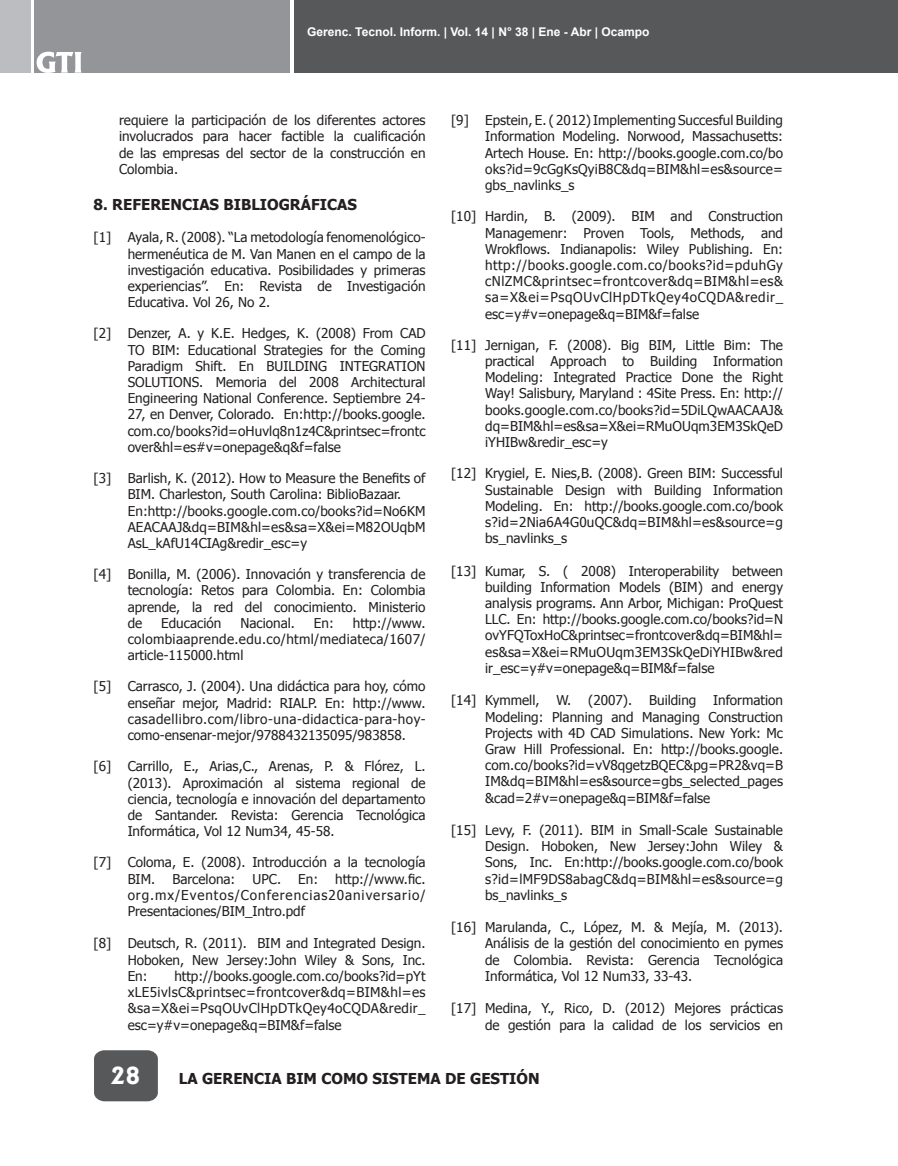
<style>
.page{position:relative;width:898px;height:1166px;background:#fff}
.page>*{position:absolute;margin:0;border:0;box-sizing:border-box;transform-origin:0 0}
.t1{font:800 22.5px "Albertus";color:#fff}
.t2{font:700 15px "Tahoma";color:#231f20}
.t3{font:13.5px/16.2px "Tahoma";color:#231f20;text-align:justify}
.t4{font:700 12px "Arial";color:#fff}
</style>
<div class="page">
<div style="left:890px;top:0;width:7px;height:73px;background:#57585a"></div>
<div style="left:293px;top:0;width:596px;height:73px;background:#57585a"></div>
<div style="left:34px;top:0;width:255px;height:73px;background:#939598"></div>
<div style="left:0;top:0;width:30px;height:73px;background:#bcbdc0"></div>
<div style="left:94px;top:1050px;width:64px;height:50px;background:#57585a"></div>
<svg style="left:37px;top:52px;width:44px;height:21px"></svg>
<p class="t4" style="left:307px;top:24px;width:344px">Gerenc. Tecnol. Inform. | Vol. 14 | N° 38 | Ene - Abr | Ocampo</p>
<p class="t3" style="left:119px;top:112px;width:308px">requiere la participación de los diferentes actores involucrados para hacer factible la cualificación de las empresas del sector de la construcción en Colombia.</p>
<p class="t2" style="left:94px;top:194px;width:265px">8. REFERENCIAS BIBLIOGRÁFICAS</p>
<p class="t3" style="left:128px;top:229px;width:299px;text-indent:-34px">[1] Ayala, R. (2008). “La metodología fenomenológico&shy;hermenéutica de M. Van Manen en el campo de la investigación educativa. Posibilidades y primeras experiencias”. En: Revista de Investigación Educativa. Vol 26, No 2.</p>
<p class="t3" style="left:128px;top:325px;width:299px;text-indent:-34px">[2] Denzer, A. y K.E. Hedges, K. (2008) From CAD TO BIM: Educational Strategies for the Coming Paradigm Shift. En BUILDING INTEGRATION SOLUTIONS. Memoria del 2008 Architectural Engineering National Conference. Septiembre 24- 27, en Denver, Colorado. En:http://books.google. com.co/books?id=oHuvlq8n1z4C&amp;printsec=frontc over&amp;hl=es#v=onepage&amp;q&amp;f=false</p>
<p class="t3" style="left:128px;top:469px;width:299px;text-align:left;text-indent:-34px">[3] Barlish, K. (2012). How to Measure the Benefits of BIM. Charleston, South Carolina: BiblioBazaar.<br>En:http://books.google.com.co/books?id=No6KM AEACAAJ&amp;dq=BIM&amp;hl=es&amp;sa=X&amp;ei=M82OUqbM AsL_kAfU14CIAg&amp;redir_esc=y</p>
<p class="t3" style="left:128px;top:565px;width:299px;text-indent:-34px">[4] Bonilla, M. (2006). Innovación y transferencia de tecnología: Retos para Colombia. En: Colombia aprende, la red del conocimiento. Ministerio de</p>
<p class="t3" style="left:161px;top:614px;width:62px">Educación</p>
<p class="t3" style="left:240px;top:614px;width:56px">Nacional.</p>
<p class="t3" style="left:314px;top:614px;width:21px">En:</p>
<p class="t3" style="left:128px;top:614px;width:299px;text-indent:225px">http://www. colombiaaprende.edu.co/html/mediateca/1607/ article-115000.html</p>
<p class="t3" style="left:128px;top:677px;width:299px;text-indent:-34px">[5] Carrasco, J. (2004). Una didáctica para hoy, cómo enseñar mejor, Madrid: RIALP. En: http://www. casadellibro.com/libro-una-didactica-para-hoy&shy;como-ensenar-mejor/9788432135095/983858.</p>
<p class="t3" style="left:128px;top:757px;width:299px;text-indent:-34px">[6] Carrillo, E., Arias,C., Arenas, P. &amp; Flórez, L. (2013). Aproximación al sistema regional de ciencia, tecnología e innovación del departamento de Santander. Revista: Gerencia Tecnológica Informática, Vol 12 Num34, 45-58.</p>
<p class="t3" style="left:128px;top:853px;width:299px;text-indent:-34px">[7] Coloma, E. (2008). Introducción a la tecnología<br>BIM.</p>
<p class="t3" style="left:128px;top:869px;width:299px;text-indent:207px">http://www.fic. org.mx/Eventos/Conferencias20aniversario/ Presentaciones/BIM_Intro.pdf</p>
<p class="t3" style="left:128px;top:934px;width:299px;text-indent:-34px">[8] Deutsch, R. (2011). BIM and Integrated Design.<br>Hoboken, New Jersey:John Wiley &amp; Sons, Inc.<br>En:</p>
<p class="t3" style="left:172px;top:869px;width:65px">Barcelona:</p>
<p class="t3" style="left:252px;top:869px;width:30px">UPC.</p>
<p class="t3" style="left:298px;top:869px;width:21px">En:</p>
<p class="t3" style="left:128px;top:966px;width:299px;text-indent:47px">http://books.google.com.co/books?id=pYt xLE5ivlsC&amp;printsec=frontcover&amp;dq=BIM&amp;hl=es &amp;sa=X&amp;ei=PsqOUvClHpDTkQey4oCQDA&amp;redir_ esc=y#v=onepage&amp;q=BIM&amp;f=false</p>
<p class="t3" style="left:485px;top:112px;width:299px;text-indent:-34px">[9] Epstein, E. ( 2012) Implementing Succesful Building Information Modeling. Norwood, Massachusetts:<br>Artech House. En: http://books.google.com.co/bo oks?id=9cGgKsQyiB8C&amp;dq=BIM&amp;hl=es&amp;source= gbs_navlinks_s</p>
<p class="t3" style="left:485px;top:207px;width:299px;text-indent:-34px">[10] Hardin, B. (2009). BIM and Construction Managemenr: Proven Tools, Methods, and Wrokflows. Indianapolis: Wiley Publishing. En: http://books.google.com.co/books?id=pduhGy cNlZMC&amp;printsec=frontcover&amp;dq=BIM&amp;hl=es&amp; sa=X&amp;ei=PsqOUvClHpDTkQey4oCQDA&amp;redir_ esc=y#v=onepage&amp;q=BIM&amp;f=false</p>
<p class="t3" style="left:485px;top:336px;width:299px;text-indent:-34px">[11] Jernigan, F. (2008). Big BIM, Little Bim: The practical Approach to Building Information Modeling: Integrated Practice Done the Right Way! Salisbury, Maryland : 4Site Press. En: http:// books.google.com.co/books?id=5DiLQwAACAAJ&amp; dq=BIM&amp;hl=es&amp;sa=X&amp;ei=RMuOUqm3EM3SkQeD iYHIBw&amp;redir_esc=y</p>
<p class="t3" style="left:485px;top:464px;width:299px;text-indent:-34px">[12] Krygiel, E. Nies,B. (2008). Green BIM: Successful Sustainable Design with Building Information Modeling. En: http://books.google.com.co/book s?id=2Nia6A4G0uQC&amp;dq=BIM&amp;hl=es&amp;source=g bs_navlinks_s</p>
<p class="t3" style="left:485px;top:561px;width:299px;text-indent:-34px">[13] Kumar, S. ( 2008) Interoperability between building Information Models (BIM) and energy analysis programs. Ann Arbor, Michigan: ProQuest LLC. En: http://books.google.com.co/books?id=N ovYFQToxHoC&amp;printsec=frontcover&amp;dq=BIM&amp;hl= es&amp;sa=X&amp;ei=RMuOUqm3EM3SkQeDiYHIBw&amp;red ir_esc=y#v=onepage&amp;q=BIM&amp;f=false</p>
<p class="t3" style="left:485px;top:691px;width:299px;text-indent:-34px">[14] Kymmell, W. (2007). Building Information Modeling: Planning and Managing Construction Projects with 4D CAD Simulations. New York: Mc Graw Hill Professional. En: http://books.google. com.co/books?id=vV8qgetzBQEC&amp;pg=PR2&amp;vq=B IM&amp;dq=BIM&amp;hl=es&amp;source=gbs_selected_pages &amp;cad=2#v=onepage&amp;q=BIM&amp;f=false</p>
<p class="t3" style="left:485px;top:821px;width:299px;text-indent:-34px">[15] Levy, F. (2011). BIM in Small-Scale Sustainable Design. Hoboken, New Jersey:John Wiley &amp; Sons, Inc. En:http://books.google.com.co/book s?id=lMF9DS8abagC&amp;dq=BIM&amp;hl=es&amp;source=g bs_navlinks_s</p>
<p class="t3" style="left:485px;top:918px;width:299px;text-indent:-34px">[16] Marulanda, C., López, M. &amp; Mejía, M. (2013).<br>Análisis de la gestión del conocimiento en pymes de Colombia. Revista: Gerencia Tecnológica Informática, Vol 12 Num33, 33-43.</p>
<p class="t3" style="left:451px;top:999px;width:333px;text-align:right">[17] Medina, Y., Rico, D. (2012) Mejores prácticas de gestión para la calidad de los servicios en</p>
<h1 class="t1" style="left:110px;top:1061px;width:31px">28</h1>
<p class="t2" style="left:179px;top:1067px;width:362px">LA GERENCIA BIM COMO SISTEMA DE GESTIÓN</p>
</div>
